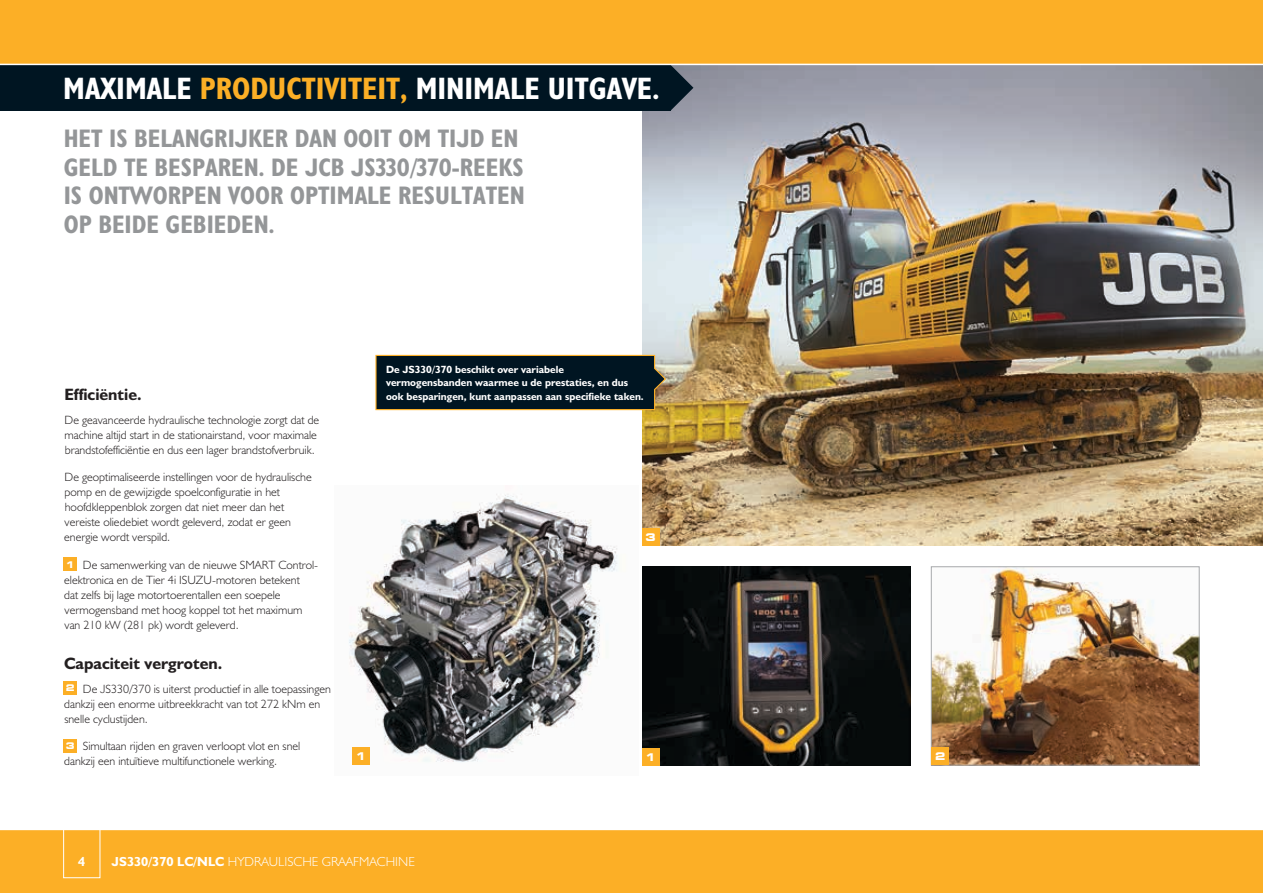
<style>
.page{position:relative;width:1263px;height:893px;background:#fff}
.page>*{position:absolute;margin:0;border:0;box-sizing:border-box;transform-origin:0 0}
.t1{font:31.2px "JCB Bold Condensed";color:#fff}
.t2{font:25.5px/28.5px "JCB Bold Condensed";color:#949698}
.t3{font:16.5px "JCB Bold";color:#231f20}
.t4{font:13.2px "JCB Light";color:#fff}
.t5{font:13.2px "JCB Bold";color:#fff}
.t6{font:12px/15px "JCB Light";color:#231f20}
.t7{font:10.5px/13.5px "JCB Bold";color:#fff}
.t8{font:700 expanded 10.5px "Square 721 BT";color:#fff}
.s1{color:#fcaf26}
.s2{font-family:"Square 721 BT";font-weight:700;font-stretch:expanded;font-size:9.15px;color:#fff}
.s3{font-family:"JCB Bold"}
</style>
<div class="page">
<img style="left:642px;top:567px;width:268px;height:198px">
<img style="left:349px;top:494px;width:269px;height:271px">
<img style="left:933px;top:568px;width:264px;height:195px">
<div style="left:931px;top:566px;width:268px;height:199px;border:1px solid #a7a9ac"></div>
<div style="left:932px;top:748px;width:17px;height:17px;background:#fcaf26"></div>
<img style="left:642px;top:65px;width:621px;height:481px">
<div style="left:64px;top:558px;width:13px;height:13px;background:#fcaf26"></div>
<div style="left:64px;top:681px;width:13px;height:14px;background:#fcaf26"></div>
<div style="left:64px;top:739px;width:13px;height:13px;background:#fcaf26"></div>
<div style="left:352px;top:748px;width:17px;height:17px;background:#fcaf26"></div>
<div style="left:642px;top:748px;width:17px;height:17px;background:#fcaf26"></div>
<div style="left:642px;top:529px;width:17px;height:17px;background:#fcaf26"></div>
<svg style="left:375px;top:354px;width:292px;height:57px;background:#1a282c"></svg>
<svg style="left:671px;top:65px;width:22px;height:45px"></svg>
<div style="left:0;top:54px;width:671px;height:57px;background:#001522"></div>
<div style="left:0;top:0;width:1263px;height:64px;background:#fcaf26"></div>
<div style="left:0;top:829px;width:1263px;height:64px;background:#fcaf26"></div>
<hr style="left:0;top:829px;width:1263px;height:1px;background:#fff">
<hr style="left:0;top:64px;width:1263px;height:1px;background:#fff">
<div style="left:63px;top:819px;width:37px;height:59px;border:1px solid #fff"></div>
<h1 class="t1" style="left:63px;top:69px;width:598px">MAXIMALE <span class="s1">PRODUCTIVITEIT,</span> MINIMALE UITGAVE.</h1>
<h2 class="t2" style="left:64px;top:124px;width:462px">HET IS BELANGRIJKER DAN OOIT OM TIJD EN GELD TE BESPAREN. DE JCB JS330/370-REEKS IS ONTWORPEN VOOR OPTIMALE RESULTATEN OP BEIDE GEBIEDEN.</h2>
<h3 class="t3" style="left:64px;top:384px;width:79px">Efficiëntie.</h3>
<p class="t6" style="left:65px;top:412px;width:256px">De geavanceerde hydraulische technologie zorgt dat de machine altijd start in de stationairstand, voor maximale brandstofefficiëntie en dus een lager brandstofverbruik.</p>
<p class="t6" style="left:64px;top:470px;width:249px">De geoptimaliseerde instellingen voor de hydraulische pomp en de gewijzigde spoelconfiguratie in het hoofdkleppenblok zorgen dat niet meer dan het vereiste oliedebiet wordt geleverd, zodat er geen energie wordt verspild.</p>
<p class="t6" style="left:64px;top:557px;width:256px"><span class="s2">1</span> De samenwerking van de nieuwe SMART Control&shy;elektronica en de Tier 4i ISUZU-motoren betekent<br>dat zelfs bij lage motortoerentallen een soepele vermogensband met hoog koppel tot het maximum van 210 kW (281 pk) wordt geleverd.</p>
<h3 class="t3" style="left:64px;top:653px;width:160px">Capaciteit vergroten.</h3>
<p class="t6" style="left:64px;top:681px;width:268px"><span class="s2">2</span> De JS330/370 is uiterst productief in alle toepassingen dankzij een enorme uitbreekkracht van tot 272 kNm en snelle cyclustijden.</p>
<p class="t6" style="left:64px;top:739px;width:238px"><span class="s2">3</span> Simultaan rijden en graven verloopt vlot en snel dankzij een intuïtieve multifunctionele werking.</p>
<p class="t7" style="left:386px;top:362px;width:259px">De JS330/370 beschikt over variabele vermogensbanden waarmee u de prestaties, en dus ook besparingen, kunt aanpassen aan specifieke taken.</p>
<p class="t8" style="left:646px;top:531px;width:12px">3</p>
<p class="t8" style="left:356px;top:750px;width:12px">1</p>
<p class="t8" style="left:645px;top:751px;width:12px">1</p>
<p class="t5" style="left:78px;top:853px;width:9px">4</p>
<p class="t4" style="left:112px;top:853px;width:305px"><span class="s3">JS330/370 LC/NLC</span> HYDRAULISCHE GRAAFMACHINE</p>
<p class="t8" style="left:935px;top:750px;width:12px">2</p>
</div>
